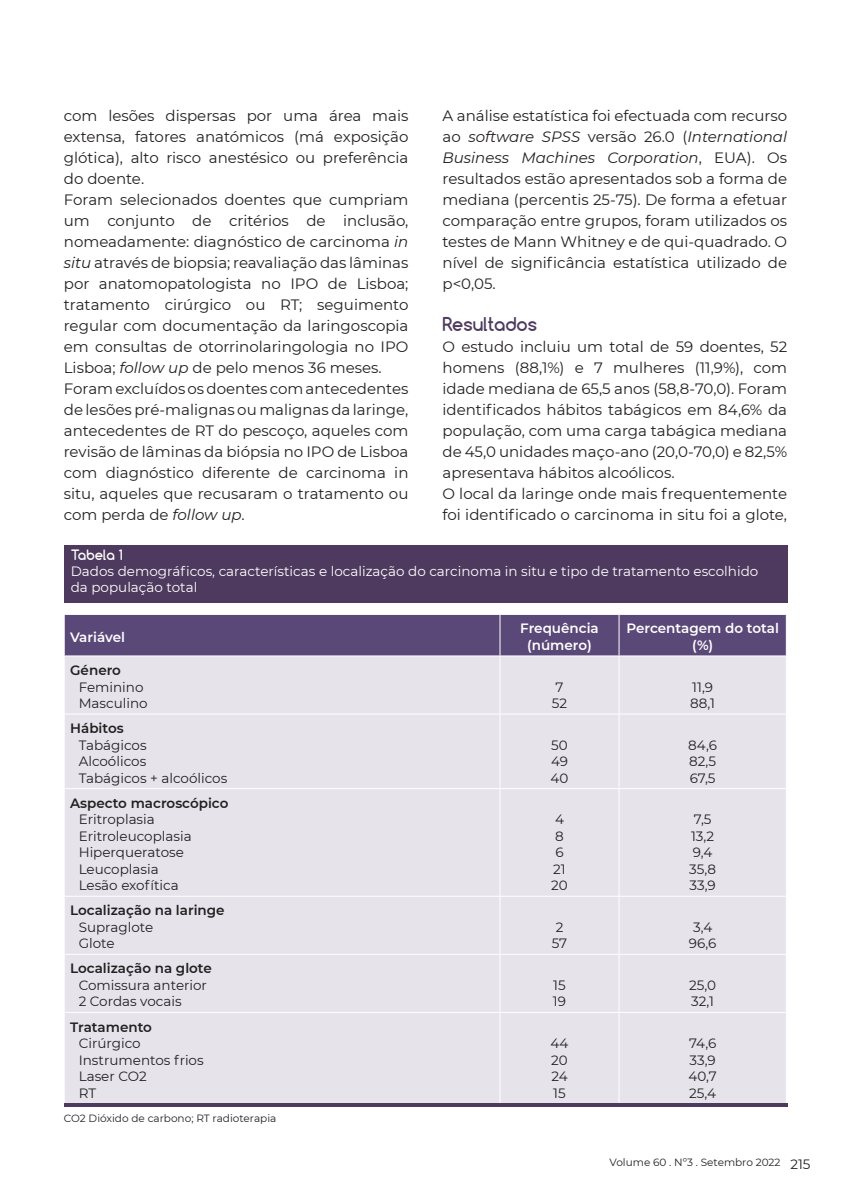
<style>
.page{position:relative;width:851px;height:1191px;background:#fff}
.page>*{position:absolute;margin:0;border:0;box-sizing:border-box;transform-origin:0 0}
.t1{font:700 18px "Comfortaa";color:#4e3a5e}
.t2{font:15px/21px "Montserrat";color:#231f20}
.t3{font:13.5px/16.5px "Montserrat";color:#231f20}
.t4{font:13.5px/16.2px "Montserrat";color:#fff}
.t5{font:600 13.5px "Montserrat";color:#231f20}
.t6{font:600 13.5px/16.5px "Montserrat";color:#fff;text-align:center}
.t7{font:700 13.5px "Comfortaa";color:#fff}
.t8{font:10.5px "Montserrat";color:#231f20}
.s1{font-style:italic}
.s2{font-size:13.5px}
</style>
<div class="page">
<div style="left:64px;top:545px;width:723px;height:58px;background:#4e3a5e"></div>
<div style="left:65px;top:615px;width:720px;height:40px;background:#5a4878"></div>
<div style="left:65px;top:656px;width:720px;height:447px;background:#e6e3eb"></div>
<hr style="left:499px;top:615px;width:1px;height:40px;background:#fff">
<hr style="left:618px;top:615px;width:1px;height:40px;background:#fff">
<hr style="left:499px;top:656px;width:1px;height:57px;background:#fff">
<hr style="left:618px;top:656px;width:1px;height:57px;background:#fff">
<hr style="left:64px;top:713px;width:436px;height:1px;background:#fff">
<hr style="left:500px;top:713px;width:119px;height:1px;background:#fff">
<hr style="left:499px;top:714px;width:1px;height:74px;background:#fff">
<hr style="left:619px;top:713px;width:167px;height:1px;background:#fff">
<hr style="left:618px;top:714px;width:1px;height:74px;background:#fff">
<hr style="left:64px;top:788px;width:436px;height:1px;background:#fff">
<hr style="left:500px;top:788px;width:119px;height:1px;background:#fff">
<hr style="left:499px;top:789px;width:1px;height:107px;background:#fff">
<hr style="left:619px;top:788px;width:167px;height:1px;background:#fff">
<hr style="left:618px;top:789px;width:1px;height:107px;background:#fff">
<hr style="left:64px;top:896px;width:436px;height:1px;background:#fff">
<hr style="left:500px;top:896px;width:119px;height:1px;background:#fff">
<hr style="left:499px;top:896px;width:1px;height:58px;background:#fff">
<hr style="left:619px;top:896px;width:167px;height:1px;background:#fff">
<hr style="left:618px;top:896px;width:1px;height:58px;background:#fff">
<hr style="left:64px;top:954px;width:436px;height:1px;background:#fff">
<hr style="left:500px;top:954px;width:119px;height:1px;background:#fff">
<hr style="left:499px;top:954px;width:1px;height:58px;background:#fff">
<hr style="left:619px;top:954px;width:167px;height:1px;background:#fff">
<hr style="left:618px;top:954px;width:1px;height:58px;background:#fff">
<hr style="left:64px;top:1012px;width:436px;height:1px;background:#fff">
<hr style="left:500px;top:1012px;width:119px;height:1px;background:#fff">
<hr style="left:499px;top:1012px;width:1px;height:91px;background:#fff">
<hr style="left:619px;top:1012px;width:167px;height:1px;background:#fff">
<hr style="left:618px;top:1012px;width:1px;height:91px;background:#fff">
<hr style="left:64px;top:1103px;width:723px;height:4px;background:#4e3a5e">
<p class="t2" style="left:442px;top:105px;width:346px;text-align:justify">A análise estatística foi efectuada com recurso ao <span class="s1">software SPSS</span> versão 26.0 (<span class="s1">International Business Machines Corporation</span>, EUA). Os resultados estão apresentados sob a forma de mediana (percentis 25-75). De forma a efetuar comparação entre grupos, foram utilizados os testes de Mann Whitney e de qui-quadrado. O nível de significância estatística utilizado de p&lt;0,05.</p>
<p class="t1" style="left:442px;top:313px;width:96px">Resultados</p>
<p class="t2" style="left:442px;top:336px;width:346px">O estudo incluiu um total de 59 doentes, 52 homens (88,1%) e 7 mulheres (11,9%), com idade mediana de 65,5 anos (58,8-70,0). Foram identificados hábitos tabágicos em 84,6% da população, com uma carga tabágica mediana de 45,0 unidades maço-ano (20,0-70,0) e 82,5% apresentava hábitos alcoólicos.<br>O local da laringe onde mais frequentemente foi identificado o carcinoma in situ foi a glote,</p>
<p class="t2" style="left:64px;top:105px;width:346px">com lesões dispersas por uma área mais extensa, fatores anatómicos (má exposição glótica), alto risco anestésico ou preferência do doente.<br>Foram selecionados doentes que cumpriam um conjunto de critérios de inclusão, nomeadamente: diagnóstico de carcinoma <span class="s1">in situ</span> através de biopsia; reavaliação das lâminas por anatomopatologista no IPO de Lisboa; tratamento cirúrgico ou RT; seguimento regular com documentação da laringoscopia em consultas de otorrinolaringologia no IPO Lisboa; <span class="s1">follow up</span> de pelo menos 36 meses.<br>Foram excluídos os doentes com antecedentes de lesões pré-malignas ou malignas da laringe, antecedentes de RT do pescoço, aqueles com revisão de lâminas da biópsia no IPO de Lisboa com diagnóstico diferente de carcinoma in situ, aqueles que recusaram o tratamento ou com perda de <span class="s1">follow up</span>.</p>
<p class="t7" style="left:71px;top:546px;width:53px">Tabela 1</p>
<p class="t4" style="left:71px;top:563px;width:688px">Dados demográficos, características e localização do carcinoma in situ e tipo de tratamento escolhido da população total</p>
<p class="t6" style="left:70px;top:628px;width:56px">Variável</p>
<p class="t6" style="left:520px;top:620px;width:80px">Frequência (número)</p>
<p class="t6" style="left:626px;top:620px;width:154px">Percentagem do total (%)</p>
<p class="t5" style="left:70px;top:662px;width:52px">Género</p>
<p class="t3" style="left:79px;top:678px;width:71px">Feminino<br>Masculino</p>
<p class="t3" style="left:552px;top:678px;width:17px">7<br>52</p>
<p class="t3" style="left:690px;top:678px;width:26px">11,9<br>88,1</p>
<p class="t5" style="left:70px;top:720px;width:55px">Hábitos</p>
<p class="t3" style="left:79px;top:736px;width:150px">Tabágicos<br>Alcoólicos<br>Tabágicos + alcoólicos</p>
<p class="t3" style="left:550px;top:736px;width:19px;text-align:justify">50<br>49<br>40</p>
<p class="t3" style="left:688px;top:736px;width:30px;text-align:justify">84,6<br>82,5<br>67,5</p>
<p class="t5" style="left:70px;top:794px;width:160px">Aspecto macroscópico</p>
<p class="t3" style="left:79px;top:811px;width:114px">Eritroplasia<br>Eritroleucoplasia<br>Hiperqueratose<br>Leucoplasia<br>Lesão exofítica</p>
<p class="t3" style="left:551px;top:811px;width:18px;text-align:center">4<br>8<br>6<br>21<br>20</p>
<p class="t3" style="left:689px;top:811px;width:28px;text-align:center">7,5<br>13,2<br>9,4<br>35,8<br>33,9</p>
<p class="t5" style="left:70px;top:902px;width:156px">Localização na laringe</p>
<p class="t3" style="left:79px;top:918px;width:76px">Supraglote<br>Glote</p>
<p class="t3" style="left:551px;top:918px;width:17px">2<br>57</p>
<p class="t3" style="left:688px;top:918px;width:29px;text-align:center">3,4<br>96,6</p>
<p class="t5" style="left:70px;top:960px;width:143px">Localização na glote</p>
<p class="t3" style="left:79px;top:976px;width:130px">Comissura anterior<br>2 Cordas vocais</p>
<p class="t3" style="left:553px;top:976px;width:15px">15<br>19</p>
<p class="t3" style="left:689px;top:976px;width:28px">25,0<br>32,1</p>
<p class="t5" style="left:70px;top:1018px;width:83px">Tratamento</p>
<p class="t3" style="left:79px;top:1035px;width:126px">Cirúrgico<br>Instrumentos frios<br>Laser CO2<br>RT</p>
<p class="t3" style="left:550px;top:1035px;width:19px;text-align:justify">44<br>20<br>24<br>15</p>
<p class="t3" style="left:688px;top:1035px;width:30px;text-align:justify">74,6<br>33,9<br>40,7<br>25,4</p>
<p class="t8" style="left:64px;top:1111px;width:214px">CO2 Dióxido de carbono; RT radioterapia</p>
<p class="t8" style="left:609px;top:1155px;width:202px">Volume 60 . Nº3 . Setembro 2022 <span class="s2">215</span></p>
</div>
